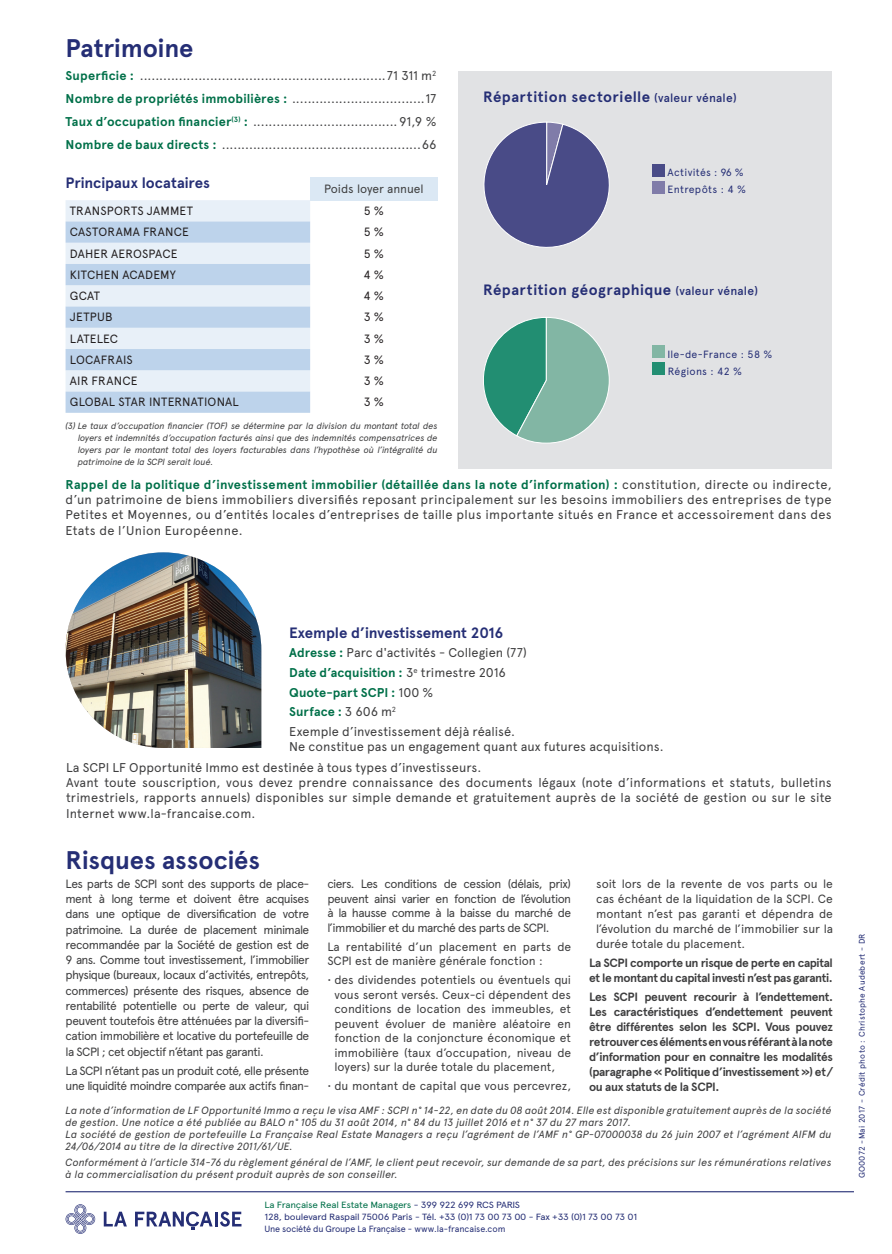
<style>
.page{position:relative;width:892px;height:1254px;background:#fff}
.page>*{position:absolute;margin:0;border:0;box-sizing:border-box;transform-origin:0 0}
.t1{font:700 25.5px "Apercu";letter-spacing:-.005em;color:#252e75}
.t2{font:700 15px "Apercu";letter-spacing:.03em;color:#252e75}
.t3{font:700 15px "Apercu";letter-spacing:.01em;color:#252e75}
.t4{font:12.75px/15.3px "Apercu";letter-spacing:.005em;color:#3e3e3f;text-align:justify}
.t5{font:12px/15.3px "Apercu";letter-spacing:-.02em;color:#3e3e3f;text-align:justify}
.t6{font:700 12px/15px "Apercu";letter-spacing:-.03em;color:#3e3e3f}
.t7{font:12px "Apercu";letter-spacing:.015em;color:#231f20}
.t8{font:12px/15.3px "Apercu";letter-spacing:-.05em;color:#3e3e3f}
.t9{font:italic 10.5px/12px "Apercu";letter-spacing:.005em;color:#3e3e3f}
.t10{font:10.5px/16.5px "Apercu";letter-spacing:.025em;color:#252e75}
.t11{font:italic 9px/12px "Apercu";letter-spacing:-.01em;color:#3e3e3f;text-align:justify}
.t12{font:9px/12px "Apercu";letter-spacing:-.03em;color:#252e75;scale:1.1 1}
.t13{font:8.25px "Apercu";letter-spacing:.02em;color:#252e75}
.s1{font-weight:700;color:#007049}
.s2{font-weight:500;font-size:12px}
.s3{color:#007049}
</style>
<div class="page">
<div style="left:458px;top:71px;width:373px;height:397px;background:#e1e2e4"></div>
<div style="left:310px;top:177px;width:127px;height:23px;background:#dbe8f4"></div>
<div style="left:66px;top:200px;width:244px;height:21px;background:#e8f0f8"></div>
<svg style="left:66px;top:221px;width:244px;height:192px;background:#d0e0f0"></svg>
<svg style="left:104px;top:1212px;width:23px;height:14px"></svg>
<svg style="left:135px;top:1211px;width:106px;height:19px"></svg>
<svg style="left:66px;top:1204px;width:29px;height:30px"></svg>
<hr style="left:66px;top:1191px;width:787px;height:1px;background:#252e75">
<img style="left:66px;top:552px;width:195px;height:196px">
<div style="left:651px;top:164px;width:13px;height:12px;background:#494b87"></div>
<div style="left:651px;top:181px;width:13px;height:12px;background:#807ca9"></div>
<svg style="left:483px;top:122px;width:126px;height:126px"></svg>
<div style="left:651px;top:346px;width:13px;height:12px;background:#82b6a4"></div>
<div style="left:651px;top:362px;width:13px;height:13px;background:#228e72"></div>
<svg style="left:483px;top:317px;width:126px;height:126px"></svg>
<h1 class="t1" style="left:66px;top:32px;width:129px">Patrimoine</h1>
<p class="t4" style="left:66px;top:64px;width:372px;line-height:23px"><span class="s1">Superficie :</span> ...............................................................71 311 m<sup>2<br></sup><span class="s1">Nombre de propriétés immobilières :</span> ..................................17<br><span class="s1">Taux d’occupation financier</span><sup>(3)</sup> <span class="s1">:</span> .....................................91,9 % <span class="s1">Nombre de baux directs :</span> ...................................................66</p>
<p class="t3" style="left:66px;top:173px;width:146px">Principaux locataires</p>
<p class="t5" style="left:324px;top:181px;width:101px">Poids loyer annuel</p>
<p class="t7" style="left:70px;top:204px;width:125px">TRANSPORTS JAMMET</p>
<p class="t7" style="left:363px;top:204px;width:22px">5 %</p>
<p class="t7" style="left:70px;top:225px;width:121px">CASTORAMA FRANCE</p>
<p class="t7" style="left:363px;top:225px;width:22px">5 %</p>
<p class="t7" style="left:70px;top:246px;width:109px">DAHER AEROSPACE</p>
<p class="t7" style="left:363px;top:246px;width:22px">5 %</p>
<p class="t7" style="left:70px;top:267px;width:108px">KITCHEN ACADEMY</p>
<p class="t7" style="left:363px;top:267px;width:22px">4 %</p>
<p class="t7" style="left:70px;top:289px;width:32px">GCAT</p>
<p class="t7" style="left:363px;top:289px;width:22px">4 %</p>
<p class="t7" style="left:70px;top:310px;width:44px">JETPUB</p>
<p class="t7" style="left:363px;top:310px;width:22px">3 %</p>
<p class="t7" style="left:70px;top:331px;width:50px">LATELEC</p>
<p class="t7" style="left:363px;top:331px;width:22px">3 %</p>
<p class="t7" style="left:70px;top:353px;width:65px">LOCAFRAIS</p>
<p class="t7" style="left:363px;top:353px;width:22px">3 %</p>
<p class="t7" style="left:70px;top:374px;width:69px">AIR FRANCE</p>
<p class="t7" style="left:363px;top:374px;width:22px">3 %</p>
<p class="t7" style="left:70px;top:395px;width:170px">GLOBAL STAR INTERNATIONAL</p>
<p class="t7" style="left:363px;top:395px;width:22px">3 %</p>
<p class="t11" style="left:78px;top:420px;width:361px;text-indent:-12px">(3) Le taux d’occupation financier (TOF) se détermine par la division du montant total des loyers et indemnités d’occupation facturés ainsi que des indemnités compensatrices de loyers par le montant total des loyers facturables dans l’hypothèse où l’intégralité du patrimoine de la SCPI serait loué.</p>
<p class="t2" style="left:483px;top:87px;width:255px">Répartition sectorielle <span class="s2">(valeur vénale)</span></p>
<p class="t10" style="left:667px;top:164px;width:80px">Activités : 96 %<br>Entrepôts : 4 %</p>
<p class="t2" style="left:483px;top:281px;width:276px">Répartition géographique <span class="s2">(valeur vénale)</span></p>
<p class="t10" style="left:667px;top:346px;width:106px">Ile-de-France : 58 %<br>Régions : 42 %</p>
<p class="t4" style="left:66px;top:476px;width:767px"><span class="s1">Rappel de la politique d’investissement immobilier (détaillée dans la note d’information) :</span> constitution, directe ou indirecte, d’un patrimoine de biens immobiliers diversifiés reposant principalement sur les besoins immobiliers des entreprises de type Petites et Moyennes, ou d’entités locales d’entreprises de taille plus importante situés en France et accessoirement dans des Etats de l’Union Européenne.</p>
<p class="t3" style="left:289px;top:624px;width:215px">Exemple d’investissement 2016</p>
<p class="t4" style="left:289px;top:643px;width:239px;line-height:19.5px;text-align:left"><span class="s1">Adresse :</span> Parc d'activités - Collegien (77)<br><span class="s1">Date d’acquisition :</span> 3<sup>e</sup> trimestre 2016<br><span class="s1">Quote-part SCPI :</span> 100 %<br><span class="s1">Surface :</span> 3 606 m<sup>2<br></sup>Exemple d’investissement déjà réalisé.</p>
<p class="t4" style="left:66px;top:736px;width:598px;line-height:20.5px;text-indent:223px">Ne constitue pas un engagement quant aux futures acquisitions.<br>La SCPI LF Opportunité Immo est destinée à tous types d’investisseurs.</p>
<p class="t4" style="left:66px;top:775px;width:766px">Avant toute souscription, vous devez prendre connaissance des documents légaux (note d’informations et statuts, bulletins trimestriels, rapports annuels) disponibles sur simple demande et gratuitement auprès de la société de gestion ou sur le site Internet www.la-francaise.com.</p>
<h1 class="t1" style="left:66px;top:845px;width:196px">Risques associés</h1>
<p class="t5" style="left:66px;top:876px;width:245px">Les parts de SCPI sont des supports de place&shy;ment à long terme et doivent être acquises dans une optique de diversification de votre patrimoine. La durée de placement minimale recommandée par la Société de gestion est de 9 ans. Comme tout investissement, l’immobilier physique (bureaux, locaux d’activités, entrepôts, commerces) présente des risques, absence de rentabilité potentielle ou perte de valeur, qui peuvent toutefois être atténuées par la diversifi&shy;cation immobilière et locative du portefeuille de la SCPI ; cet objectif n’étant pas garanti.</p>
<p class="t8" style="left:66px;top:1063px;width:245px">La SCPI n’étant pas un produit coté, elle présente une liquidité moindre comparée aux actifs finan-</p>
<p class="t5" style="left:327px;top:876px;width:245px;line-height:14.5px">ciers. Les conditions de cession (délais, prix) peuvent ainsi varier en fonction de l’évolution à la hausse comme à la baisse du marché de l’immobilier et du marché des parts de SCPI.</p>
<p class="t5" style="left:327px;top:939px;width:245px;line-height:14.5px">La rentabilité d’un placement en parts de<br>SCPI est de manière générale fonction :</p>
<p class="t5" style="left:334px;top:972px;width:238px;line-height:14.5px;text-indent:-7px">• des dividendes potentiels ou éventuels qui vous seront versés. Ceux-ci dépendent des conditions de location des immeubles, et peuvent évoluer de manière aléatoire en fonction de la conjoncture économique et immobilière (taux d’occupation, niveau de loyers) sur la durée totale du placement,</p>
<p class="t5" style="left:327px;top:1078px;width:245px">• du montant de capital que vous percevrez,</p>
<p class="t5" style="left:596px;top:876px;width:238px">soit lors de la revente de vos parts ou le cas échéant de la liquidation de la SCPI. Ce montant n’est pas garanti et dépendra de l’évolution du marché de l’immobilier sur la durée totale du placement.</p>
<p class="t6" style="left:589px;top:955px;width:245px">La SCPI comporte un risque de perte en capital et le montant du capital investi n’est pas garanti.</p>
<p class="t6" style="left:589px;top:989px;width:245px;text-align:justify">Les SCPI peuvent recourir à l’endettement.<br>Les caractéristiques d’endettement peuvent être différentes selon les SCPI. Vous pouvez retrouver ces éléments en vous référant à la note d’information pour en connaitre les modalités (paragraphe « Politique d’investissement ») et/ ou aux statuts de la SCPI.</p>
<p class="t9" style="left:66px;top:1104px;width:767px">La note d’information de LF Opportunité Immo a reçu le visa AMF : SCPI n° 14-22, en date du 08 août 2014. Elle est disponible gratuitement auprès de la société de gestion. Une notice a été publiée au BALO n° 105 du 31 août 2014, n° 84 du 13 juillet 2016 et n° 37 du 27 mars 2017.<br>La société de gestion de portefeuille La Française Real Estate Managers a reçu l’agrément de l’AMF n° GP-07000038 du 26 juin 2007 et l’agrément AIFM du 24/06/2014 au titre de la directive 2011/61/UE.</p>
<p class="t9" style="left:66px;top:1156px;width:767px">Conformément à l’article 314-76 du règlement général de l’AMF, le client peut recevoir, sur demande de sa part, des précisions sur les rémunérations relatives à la commercialisation du présent produit auprès de son conseiller.</p>
<p class="t12" style="left:264px;top:1199px;width:340px"><span class="s3">La Française Real Estate Managers</span> - 399 922 699 RCS PARIS<br>128, boulevard Raspail 75006 Paris - Tél. +33 (0)1 73 00 73 00 - Fax +33 (0)1 73 00 73 01<br>Une société du Groupe La Française - www.la-francaise.com</p>
<p class="t13" style="left:856px;top:1178px;width:247px;rotate:-90deg">GO0072 -Mai 2017 - Crédit photo : Christophe Audebert - DR</p>
</div>
